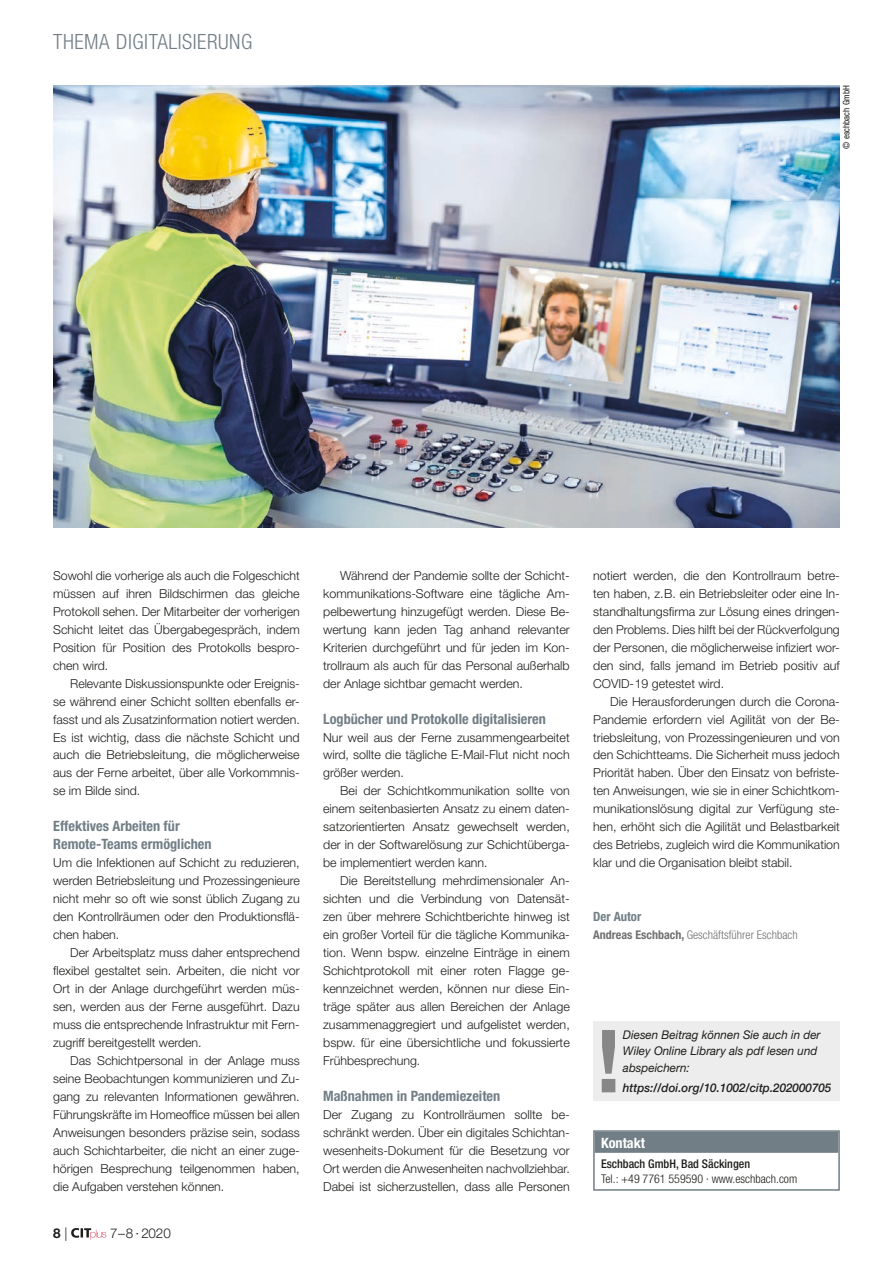
<style>
.page{position:relative;width:893px;height:1263px;background:#fff}
.page>*{position:absolute;margin:0;border:0;box-sizing:border-box;transform-origin:0 0}
.t1{font:300 condensed 21px "Helvetica Neue LT Std";letter-spacing:.025em;color:#717e86}
.t2{font:700 condensed 14.25px/18px "Helvetica Neue LT Std";color:#717e86}
.t3{font:700 condensed 14.25px "Helvetica Neue LT Std";color:#fff}
.t4{font:300 13.5px "Helvetica Neue LT Std";color:#1d1d1b}
.t5{font:700 13.5px "Helvetica Neue LT Std";color:#1d1d1b}
.t6{font:700 condensed 12.75px "Helvetica Neue LT Std";color:#717e86}
.t7{font:300 12.3px/18px "Helvetica Neue LT Std";color:#1d1d1b;text-align:justify}
.t8{font:italic 12px/16.5px "Helvetica Neue LT Std";color:#1d1d1b}
.t9{font:300 condensed 12px "Helvetica Neue LT Std";color:#70706f}
.t10{font:italic 500 12px "Helvetica Neue LT Std";color:#1d1d1b}
.t11{font:300 condensed 12px "Helvetica Neue LT Std";color:#1d1d1b}
.t12{font:500 condensed 12px "Helvetica Neue LT Std";color:#1d1d1b}
.t13{font:condensed 9px "Helvetica Neue LT Std";color:#1d1d1b}
.s1{font-weight:300}
.s2{font-weight:700}
</style>
<div class="page">
<div style="left:595px;top:1132px;width:243px;height:21px;background:#717e86"></div>
<div style="left:593px;top:1130px;width:247px;height:61px;border:2px solid #717e86"></div>
<img style="left:53px;top:85px;width:787px;height:443px">
<div style="left:593px;top:1021px;width:247px;height:80px;background:#ededed"></div>
<svg style="left:602px;top:1030px;width:13px;height:62px"></svg>
<svg style="left:71px;top:1228px;width:35px;height:11px"></svg>
<h1 class="t1" style="left:53px;top:29px;width:201px">Thema Digitalisierung</h1>
<p class="t13" style="left:841px;top:149px;width:65px;rotate:-90deg">© eschbach GmbH</p>
<p class="t7" style="left:53px;top:566px;width:248px">Sowohl die vorherige als auch die Folgeschicht müssen auf ihren Bildschirmen das gleiche Protokoll sehen. Der Mitarbeiter der vorherigen Schicht leitet das Übergabegespräch, indem Position für Position des Protokolls bespro&shy;chen wird.</p>
<p class="t7" style="left:53px;top:674px;width:248px;text-indent:17px">Relevante Diskussionspunkte oder Ereignis&shy;se während einer Schicht sollten ebenfalls er&shy;fasst und als Zusatzinformation notiert werden.<br>Es ist wichtig, dass die nächste Schicht und auch die Betriebsleitung, die möglicherweise aus der Ferne arbeitet, über alle Vorkommnis&shy;se im Bilde sind.</p>
<p class="t2" style="left:53px;top:817px;width:160px">Effektives Arbeiten für<br>Remote-Teams ermöglichen</p>
<p class="t7" style="left:53px;top:854px;width:248px">Um die Infektionen auf Schicht zu reduzieren, werden Betriebsleitung und Prozessingenieure nicht mehr so oft wie sonst üblich Zugang zu den Kontrollräumen oder den Produktionsflä&shy;chen haben.</p>
<p class="t7" style="left:53px;top:943px;width:248px;text-indent:17px">Der Arbeitsplatz muss daher entsprechend flexibel gestaltet sein. Arbeiten, die nicht vor Ort in der Anlage durchgeführt werden müs&shy;sen, werden aus der Ferne ausgeführt. Dazu muss die entsprechende Infrastruktur mit Fern&shy;zugriff bereitgestellt werden.</p>
<p class="t7" style="left:53px;top:1051px;width:248px;text-indent:17px">Das Schichtpersonal in der Anlage muss seine Beobachtungen kommunizieren und Zu&shy;gang zu relevanten Informationen gewähren.<br>Führungskräfte im Homeoffice müssen bei allen Anweisungen besonders präzise sein, sodass auch Schichtarbeiter, die nicht an einer zuge&shy;hörigen Besprechung teilgenommen haben, die Aufgaben verstehen können.</p>
<p class="t5" style="left:53px;top:1224px;width:16px">8 <span class="s1">|</span></p>
<p class="t4" style="left:110px;top:1224px;width:62px">7–8 · 2020</p>
<p class="t7" style="left:323px;top:566px;width:248px;text-align:left;text-indent:17px">Während der Pandemie sollte der Schicht&shy;kommunikations-Software eine tägliche Am&shy;pelbewertung hinzugefügt werden. Diese Be&shy;wertung kann jeden Tag anhand relevanter Kriterien durchgeführt und für jeden im Kon&shy;trollraum als auch für das Personal außerhalb der Anlage sichtbar gemacht werden.</p>
<p class="t2" style="left:323px;top:709px;width:224px">Logbücher und Protokolle digitalisieren</p>
<p class="t7" style="left:323px;top:728px;width:248px">Nur weil aus der Ferne zusammengearbeitet wird, sollte die tägliche E-Mail-Flut nicht noch größer werden.</p>
<p class="t7" style="left:323px;top:782px;width:248px;text-indent:17px">Bei der Schichtkommunikation sollte von einem seitenbasierten Ansatz zu einem daten&shy;satzorientierten Ansatz gewechselt werden, der in der Softwarelösung zur Schichtüberga&shy;be implementiert werden kann.</p>
<p class="t7" style="left:323px;top:872px;width:248px;text-indent:17px">Die Bereitstellung mehrdimensionaler An&shy;sichten und die Verbindung von Datensät&shy;zen über mehrere Schichtberichte hinweg ist ein großer Vorteil für die tägliche Kommunika&shy;tion. Wenn bspw. einzelne Einträge in einem Schichtprotokoll mit einer roten Flagge ge&shy;kennzeichnet werden, können nur diese Ein&shy;träge später aus allen Bereichen der Anlage zusammenaggregiert und aufgelistet werden, bspw. für eine übersichtliche und fokussierte Frühbesprechung.</p>
<p class="t2" style="left:323px;top:1086px;width:179px">Maßnahmen in Pandemiezeiten</p>
<p class="t7" style="left:323px;top:1105px;width:248px">Der Zugang zu Kontrollräumen sollte be&shy;schränkt werden. Über ein digitales Schichtan&shy;wesenheits-Dokument für die Besetzung vor Ort werden die Anwesenheiten nachvollziehbar.<br>Dabei ist sicherzustellen, dass alle Personen</p>
<p class="t7" style="left:593px;top:566px;width:248px">notiert werden, die den Kontrollraum betre&shy;ten haben, z.B. ein Betriebsleiter oder eine In&shy;standhaltungsfirma zur Lösung eines dringen&shy;den Problems. Dies hilft bei der Rückverfolgung der Personen, die möglicherweise infiziert wor&shy;den sind, falls jemand im Betrieb positiv auf COVID-19 getestet wird.</p>
<p class="t7" style="left:593px;top:692px;width:248px;text-indent:17px">Die Herausforderungen durch die Corona-Pandemie erfordern viel Agilität von der Be&shy;triebsleitung, von Prozessingenieuren und von den Schichtteams. Die Sicherheit muss jedoch Priorität haben. Über den Einsatz von befriste&shy;ten Anweisungen, wie sie in einer Schichtkom&shy;munikationslösung digital zur Verfügung ste&shy;hen, erhöht sich die Agilität und Belastbarkeit des Betriebs, zugleich wird die Kommunikation klar und die Organisation bleibt stabil.</p>
<p class="t6" style="left:593px;top:909px;width:50px">Der Autor</p>
<p class="t9" style="left:593px;top:928px;width:206px"><span class="s2">Andreas Eschbach,</span> Geschäftsführer Eschbach</p>
<p class="t8" style="left:623px;top:1026px;width:199px">Diesen Beitrag können Sie auch in der<br>Wiley Online Library als pdf lesen und abspeichern:</p>
<p class="t10" style="left:623px;top:1081px;width:210px">https://doi.org/10.1002/citp.202000705</p>
<p class="t3" style="left:601px;top:1134px;width:46px">Kontakt</p>
<p class="t12" style="left:601px;top:1156px;width:151px">Eschbach GmbH, Bad Säckingen</p>
<p class="t11" style="left:601px;top:1172px;width:198px">Tel.: +49 7761 559590 · www.eschbach.com</p>
</div>
